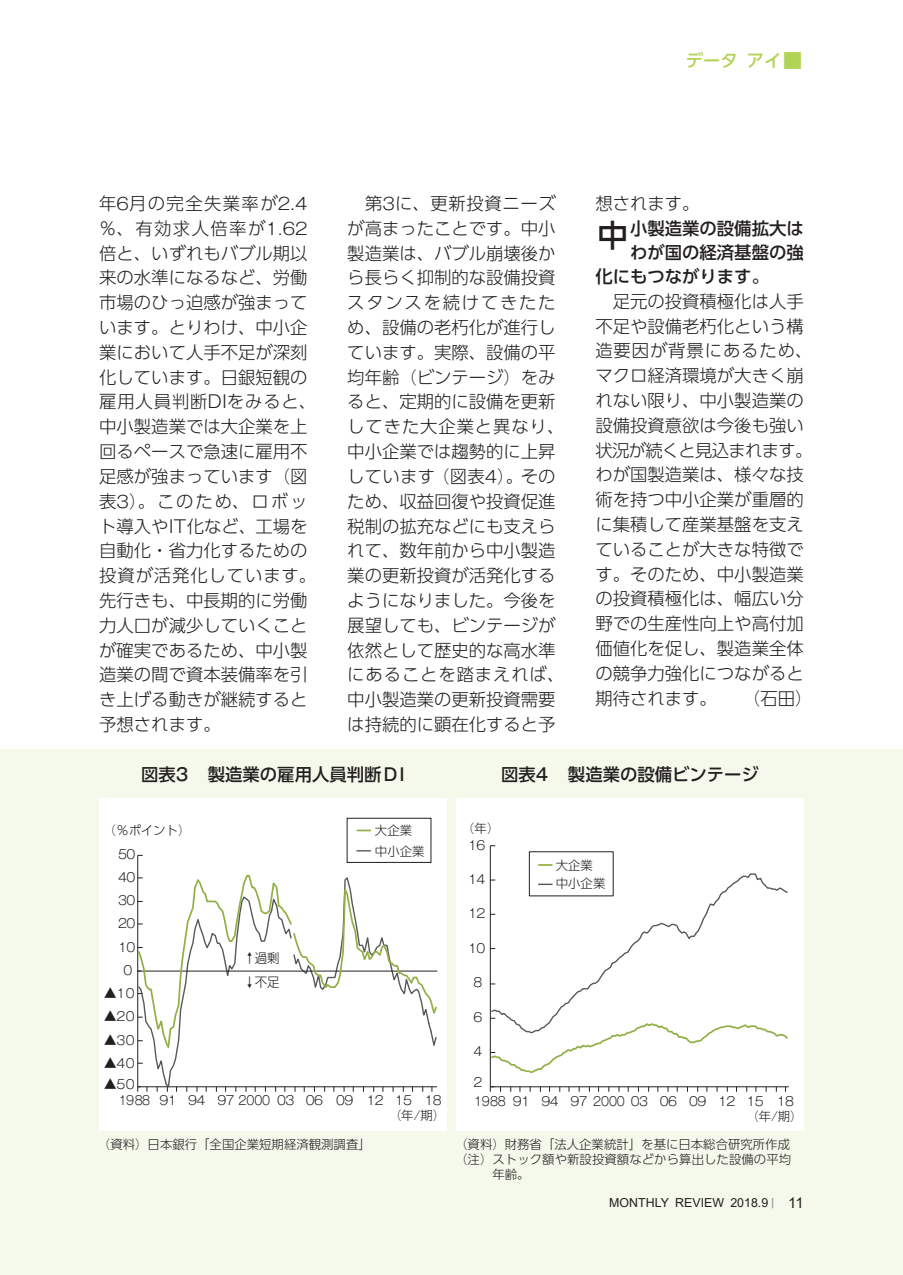
<style>
.page{position:relative;width:903px;height:1275px;background:#fff}
.page>*{position:absolute;margin:0;border:0;box-sizing:border-box;transform-origin:0 0}
.t1{font:500 30.97px "UD Shin Go Pr 6 N";color:#231f20}
.DATAEYE本文{font:300 17.32px/24.8px "UD Shin Go Pr 6 N";color:#231f20}
.DATAEYE本文-太字{font:500 17.32px "UD Shin Go Pr 6 N";color:#231f20}
.図表タイトル{font:500 17.32px "UD Shin Go Pr 6 N";color:#231f20}
.t2{font:500 17.32px "UD Shin Go Pr 6 N";color:#b2d456}
.DATAEYE本文-2{font:300 17.32px "Koz Go Pr 6 N";color:#231f20}
.t3{font:300 12.95px/23.8px "UD Shin Go Pr 6 N";color:#231f20;scale:.95 1}
.図表資料{font:300 12.42px/14.9px "UD Shin Go Pr 6 N";color:#231f20}
.t4{font:300 12.42px "Gothic MB101 Pr 6 N";letter-spacing:-.045em;color:#231f20;scale:.94 1}
.t5{font:300 12.42px "Gothic MB101 Pr 6 N";letter-spacing:-.045em;color:#231f20;scale:1.05 1}
.t6{font:12.42px "Arial";color:#231f20}
.t7{font:300 12.42px "Koz Go Pr 6 N";color:#231f20}
.s1{font-family:"Hiragino Serif Pr 6 N W3";font-weight:400;font-size:22.4px}
.s2{font-family:"Gothic MB101 Pr 6 N";font-size:16.45px}
.s3{font-family:"Gothic MB101 Pr 6 N"}
.s4{font-family:"Koz Go Pr 6 N"}
.s5{font-family:"UD Shin Go Pr 6 N"}
.s6{font-family:"Koz Go Pr 6 N";font-size:12.95px}
.s7{font-family:"Hiragino Serif Pr 6 N W3";font-size:10.15px;color:#939598}
.s8{font-size:14.88px}
</style>
<div class="page">
<div style="left:0;top:749px;width:903px;height:526px;background:#f5f9ec"></div>
<div style="left:456px;top:799px;width:348px;height:332px;background:#fff"></div>
<hr style="left:490px;top:846px;width:1px;height:241px;background:#231f20">
<hr style="left:490px;top:1086px;width:298px;height:1px;background:#231f20">
<svg style="left:490px;top:1086px;width:4px;height:6px"></svg>
<svg style="left:490px;top:873px;width:298px;height:145px"></svg>
<svg style="left:539px;top:884px;width:13px;height:1px"></svg>
<svg style="left:490px;top:1018px;width:298px;height:56px"></svg>
<svg style="left:539px;top:864px;width:13px;height:2px"></svg>
<div style="left:99px;top:798px;width:347px;height:333px;background:#fff"></div>
<hr style="left:137px;top:855px;width:1px;height:232px;background:#231f20">
<svg style="left:357px;top:850px;width:13px;height:1px"></svg>
<div style="left:347px;top:818px;width:84px;height:45px;border:1px solid #231f20"></div>
<svg style="left:137px;top:874px;width:301px;height:218px"></svg>
<svg style="left:357px;top:830px;width:13px;height:1px"></svg>
<p class="t2" style="left:686px;top:47px;width:119px">データアイ<span class="s1">■</span></p>
<p class="DATAEYE本文" style="left:99px;top:190px;width:219px">年<span class="s2">6</span>月の完全失業率が<span class="s2">2</span><span class="s3">.</span><span class="s2">4</span>％、有効求人倍率が<span class="s2">1</span><span class="s3">.</span><span class="s2">62</span>倍と、いずれもバブル期以来の水準になるなど、労働市場のひっ迫感が強まっています。とりわけ、中小企業において人手不足が深刻化しています。日銀短観の雇用人員判断<span class="s3">DI</span>をみると、中小製造業では大企業を上回るペースで急速に雇用不足感が強まっています<span class="s4">（</span>図表<span class="s2">3</span><span class="s4">）</span>。このため、ロボット導入や<span class="s3">IT</span>化など、工場を自動化・省力化するための投資が活発化しています。先行きも、中長期的に労働力人口が減少していくことが確実であるため、中小製造業の間で資本装備率を引き上げる動きが継続すると予想されます。</p>
<p class="DATAEYE本文" style="left:347px;top:190px;width:219px">　第<span class="s2">3</span>に、更新投資ニーズが高まったことです。中小製造業は、バブル崩壊後から長らく抑制的な設備投資スタンスを続けてきたため、設備の老朽化が進行しています。実際、設備の平均年齢<span class="s4">（</span>ビンテージ<span class="s4">）</span>をみると、定期的に設備を更新してきた大企業と異なり、中小企業では趨勢的に上昇しています<span class="s4">（</span>図表<span class="s2">4</span><span class="s4">）</span>。そのため、収益回復や投資促進税制の拡充などにも支えられて、数年前から中小製造業の更新投資が活発化するようになりました。今後を展望しても、ビンテージが依然として歴史的な高水準にあることを踏まえれば、中小製造業の更新投資需要は持続的に顕在化すると予</p>
<p class="DATAEYE本文" style="left:595px;top:190px;width:106px">想されます。</p>
<p class="DATAEYE本文-太字" style="left:595px;top:214px;width:210px">　　小製造業の設備拡大は</p>
<p class="DATAEYE本文-太字" style="left:630px;top:239px;width:175px">わが国の経済基盤の強</p>
<p class="DATAEYE本文-太字" style="left:595px;top:263px;width:175px">化にもつながります。</p>
<p class="DATAEYE本文" style="left:595px;top:288px;width:219px">　足元の投資積極化は人手不足や設備老朽化という構造要因が背景にあるため、マクロ経済環境が大きく崩れない限り、中小製造業の設備投資意欲は今後も強い状況が続くと見込まれます。わが国製造業は、様々な技術を持つ中小企業が重層的に集積して産業基盤を支えていることが大きな特徴です。そのため、中小製造業の投資積極化は、幅広い分野での生産性向上や高付加価値化を促し、製造業全体の競争力強化につながると期待されます。</p>
<p class="t1" style="left:597px;top:210px;width:33px">中</p>
<p class="DATAEYE本文-2" style="left:743px;top:688px;width:71px">（<span class="s5">石田</span>）</p>
<p class="図表タイトル" style="left:141px;top:760px;width:265px">図表<span class="s3">3</span>　製造業の雇用人員判断<span class="s3">DI</span></p>
<p class="図表資料" style="left:103px;top:822px;width:89px"><span class="s4">（</span>％ポイント<span class="s4">）</span></p>
<p class="t5" style="left:118px;top:844px;width:18px">50</p>
<p class="t5" style="left:118px;top:867px;width:18px">40</p>
<p class="t5" style="left:118px;top:890px;width:18px">30</p>
<p class="t5" style="left:118px;top:913px;width:18px">20</p>
<p class="t5" style="left:118px;top:936px;width:18px">10</p>
<p class="t5" style="left:124px;top:960px;width:10px">0</p>
<p class="t5" style="left:104px;top:983px;width:31px"><span class="s6">▲</span>10</p>
<p class="t5" style="left:104px;top:1006px;width:31px"><span class="s6">▲</span>20</p>
<p class="t5" style="left:104px;top:1030px;width:31px"><span class="s6">▲</span>30</p>
<p class="t5" style="left:104px;top:1053px;width:31px"><span class="s6">▲</span>40</p>
<p class="t5" style="left:104px;top:1074px;width:31px"><span class="s6">▲</span>50</p>
<p class="t3" style="left:244px;top:946px;width:39px">↑過剰↓不足</p>
<p class="図表資料" style="left:375px;top:822px;width:39px">大企業</p>
<p class="図表資料" style="left:375px;top:843px;width:51px">中小企業</p>
<p class="t4" style="left:119px;top:1090px;width:345px">1988 91 94 97 2000 03 06 09 12 15 18</p>
<p class="t7" style="left:389px;top:1109px;width:57px">（<span class="s5">年</span><span class="s3">/</span><span class="s5">期</span>）</p>
<p class="図表タイトル" style="left:501px;top:760px;width:259px">図表<span class="s3">4</span>　製造業の設備ビンテージ</p>
<p class="t7" style="left:462px;top:821px;width:39px">（<span class="s5">年</span>）</p>
<p class="t5" style="left:468px;top:834px;width:18px">16</p>
<p class="t5" style="left:468px;top:869px;width:18px">14</p>
<p class="t5" style="left:468px;top:903px;width:18px">12</p>
<p class="t5" style="left:468px;top:938px;width:18px">10</p>
<p class="t5" style="left:473px;top:972px;width:10px">8</p>
<p class="t5" style="left:473px;top:1007px;width:10px">6</p>
<p class="t5" style="left:473px;top:1041px;width:10px">4</p>
<p class="t5" style="left:473px;top:1072px;width:10px">2</p>
<p class="図表資料" style="left:556px;top:857px;width:39px">大企業</p>
<p class="図表資料" style="left:556px;top:876px;width:51px">中小企業</p>
<p class="t4" style="left:474px;top:1090px;width:342px">1988 91 94 97 2000 03 06 09 12 15 18</p>
<p class="t7" style="left:746px;top:1110px;width:57px">（<span class="s5">年</span><span class="s3">/</span><span class="s5">期</span>）</p>
<p class="図表資料" style="left:98px;top:1137px;width:274px"><span class="s4">（</span>資料<span class="s4">）</span>日本銀行「全国企業短期経済観測調査」</p>
<p class="図表資料" style="left:455px;top:1137px;width:336px"><span class="s4">（</span>資料<span class="s4">）</span>財務省「法人企業統計」を基に日本総合研究所作成</p>
<p class="図表資料" style="left:492px;top:1152px;width:300px;text-indent:-37px"><span class="s4">（</span>注<span class="s4">）</span>ストック額や新設投資額などから算出した設備の平均年齢。</p>
<p class="t6" style="left:609px;top:1194px;width:196px">MONTHLY REVIEW 2018.9<span class="s7">┃</span> <span class="s8">11</span></p>
</div>
